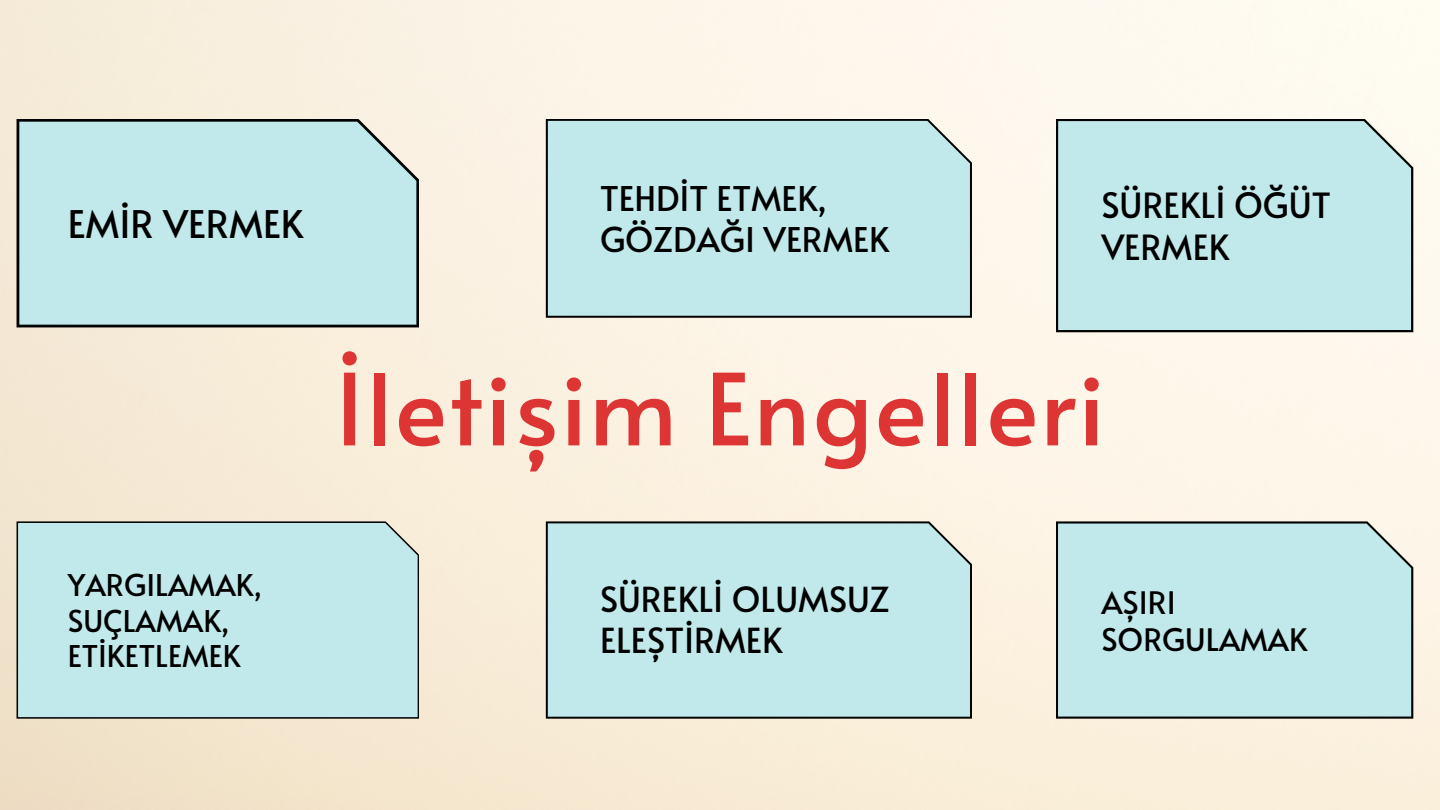
<style>
.page{position:relative;width:1440px;height:810px;background:#fff}
.page>*{position:absolute;margin:0;border:0;box-sizing:border-box;transform-origin:0 0}
.t1{font:98.9px "Alata";letter-spacing:.02em;color:#dd3434}
.t2{font:38px "Alata";color:#000}
.t3{font:34.7px/41.4px "Alata";color:#000}
.t4{font:34.4px/41.1px "Alata";color:#000}
.t5{font:34px/40.5px "Alata";color:#000}
.t6{font:30.9px/36.6px "Alata";color:#000}
.t7{font:29.9px/35.5px "Alata";color:#000}
</style>
<div class="page">
<img style="left:0;top:0;width:1440px;height:810px">
<div style="left:17px;top:119px;width:402px;height:208px;background:#c1e9eb"></div>
<div style="left:546px;top:119px;width:426px;height:199px;background:#c1e9eb"></div>
<div style="left:1056px;top:119px;width:357px;height:213px;background:#c1e9eb"></div>
<div style="left:17px;top:521px;width:402px;height:198px;background:#c1e9eb"></div>
<div style="left:546px;top:521px;width:426px;height:198px;background:#c1e9eb"></div>
<svg style="left:1056px;top:521px;width:357px;height:198px;background:#b4d9da"></svg>
<p class="t2" style="left:68px;top:197px;width:237px">EMİR VERMEK</p>
<p class="t5" style="left:600px;top:177px;width:291px">TEHDİT ETMEK,<br>GÖZDAĞI VERMEK</p>
<p class="t3" style="left:1101px;top:183px;width:231px">SÜREKLİ ÖĞÜT<br>VERMEK</p>
<p class="t1" style="left:335px;top:337px;width:759px">İletişim Engelleri</p>
<p class="t7" style="left:68px;top:566px;width:196px">YARGILAMAK,</p>
<p class="t7" style="left:68px;top:602px;width:174px">SUÇLAMAK,<br>ETİKETLEMEK</p>
<p class="t4" style="left:600px;top:578px;width:291px">SÜREKLİ OLUMSUZ<br>ELEŞTİRMEK</p>
<p class="t6" style="left:1101px;top:583px;width:208px">AŞIRI<br>SORGULAMAK</p>
</div>
